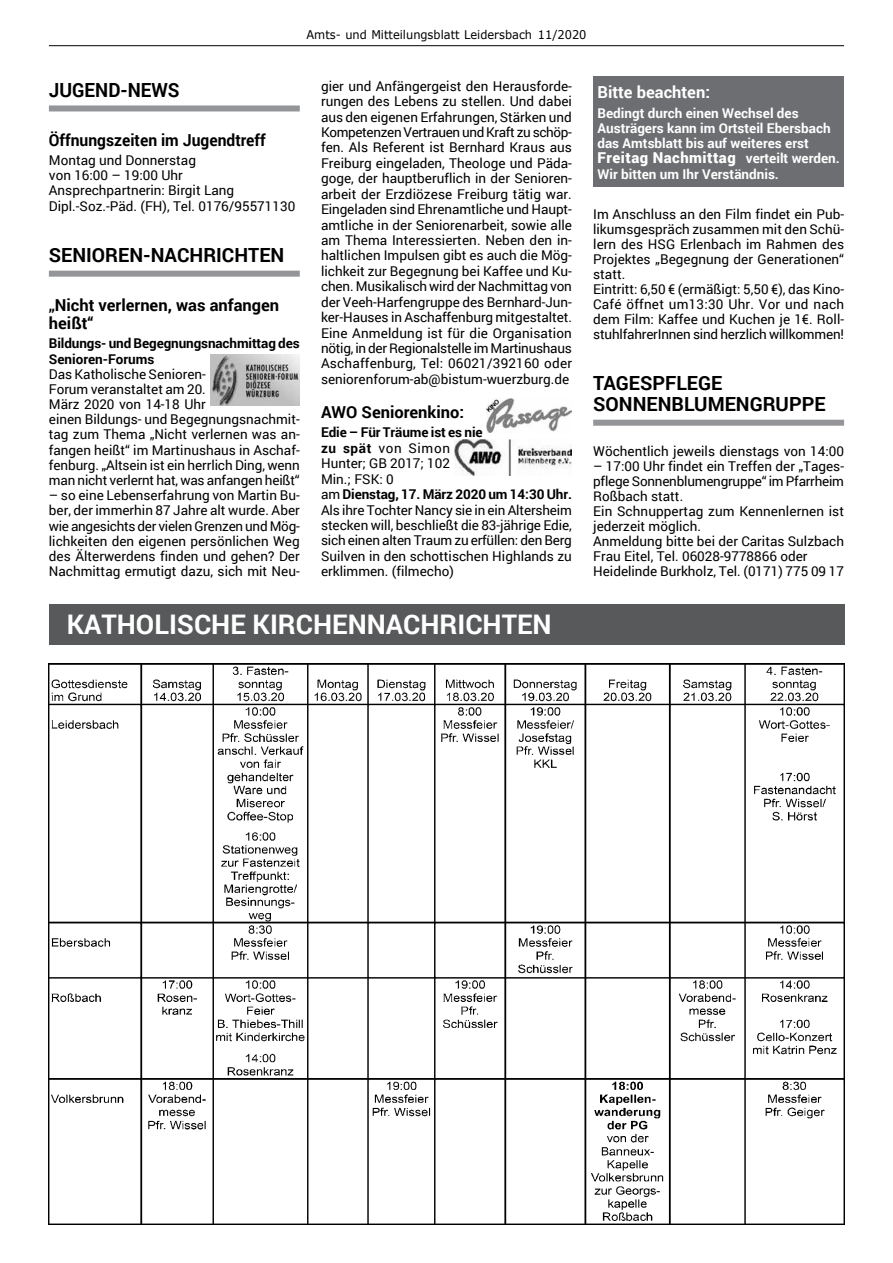
<style>
.page{position:relative;width:893px;height:1263px;background:#fff}
.page>*{position:absolute;margin:0;border:0;box-sizing:border-box;transform-origin:0 0}
.t1{font:700 27px "Roboto";color:#fff}
.t2{font:700 19.5px/21px "Roboto";color:#000}
.t3{font:700 19.5px "Roboto";color:#000;scale:.95 1}
.t4{font:700 16.5px/18.1px "Roboto";color:#000}
.t5{font:700 16.5px "Roboto";color:#000;scale:.95 1}
.t6{font:700 16.5px "Roboto";color:#fff}
.t7{font:900 15px "Roboto";letter-spacing:.03em;color:#fff}
.t8{font:13.5px/15.5px "Roboto";color:#000}
.t9{font:700 13.5px/15.3px "Roboto";color:#fff}
.t10{font:700 13.5px/15.1px "Roboto";letter-spacing:-.01em;color:#000}
.t11{font:12px "Verdana";color:#000;scale:.95 1}
.s1{font-weight:700}
.s2{font-weight:700;font-size:13.5px}
</style>
<div class="page">
<hr style="left:49px;top:45px;width:795px;height:1px;background:#000">
<div style="left:49px;top:105px;width:251px;height:6px;background:#939598"></div>
<div style="left:49px;top:271px;width:251px;height:6px;background:#939598"></div>
<div style="left:593px;top:77px;width:251px;height:110px;background:#6d6e71"></div>
<img style="left:210px;top:354px;width:90px;height:51px">
<img style="left:487px;top:398px;width:85px;height:35px">
<img style="left:454px;top:439px;width:118px;height:36px">
<div style="left:593px;top:420px;width:251px;height:6px;background:#939598"></div>
<div style="left:49px;top:604px;width:795px;height:40px;background:#58595b"></div>
<img style="left:49px;top:663px;width:795px;height:562px">
<p class="t11" style="left:306px;top:27px;width:296px">Amts- und Mitteilungsblatt Leidersbach 11/2020</p>
<p class="t8" style="left:321px;top:78px;width:252px;text-align:justify">gier und Anfängergeist den Herausforde&shy;rungen des Lebens zu stellen. Und dabei aus den eigenen Erfahrungen, Stärken und Kompetenzen Vertrauen und Kraft zu schöp&shy;fen. Als Referent ist Bernhard Kraus aus Freiburg eingeladen, Theologe und Päda&shy;goge, der hauptberuflich in der Senioren&shy;arbeit der Erzdiözese Freiburg tätig war.<br>Eingeladen sind Ehrenamtliche und Haupt&shy;amtliche in der Seniorenarbeit, sowie alle am Thema Interessierten. Neben den in&shy;haltlichen Impulsen gibt es auch die Mög&shy;lichkeit zur Begegnung bei Kaffee und Ku&shy;chen. Musikalisch wird der Nachmittag von der Veeh-Harfengruppe des Bernhard-Jun&shy;ker-Hauses in Aschaffenburg mitgestaltet.<br>Eine Anmeldung ist für die Organisation nötig, in der Regionalstelle im Martinushaus Aschaffenburg, Tel: 06021/392160 oder seniorenforum-ab@bistum-wuerzburg.de</p>
<p class="t4" style="left:321px;top:402px;width:145px">AWO Seniorenkino:</p>
<p class="t8" style="left:321px;top:424px;width:252px"><span class="s1">Edie – Für Träume ist es nie<br>zu spät</span> von Simon<br>Hunter; GB 2017; 102<br>Min.; FSK: 0<br>am <span class="s1">Dienstag, 17. März 2020 um 14:30 Uhr.<br></span>Als ihre Tochter Nancy sie in ein Altersheim stecken will, beschließt die 83-jährige Edie, sich einen alten Traum zu erfüllen: den Berg<br>Suilven in den schottischen Highlands zu erklimmen. (filmecho)</p>
<h2 class="t3" style="left:49px;top:76px;width:25px">Jugend</h2>
<h2 class="t3" style="left:120px;top:76px;width:36px">-News</h2>
<p class="t5" style="left:49px;top:128px;width:230px">Öffnungszeiten im Jugendtreff</p>
<p class="t8" style="left:49px;top:152px;width:248px">Montag und Donnerstag<br>von 16:00 – 19:00 Uhr<br>Ansprechpartnerin: Birgit Lang<br>Dipl.-Soz.-Päd. (FH), Tel. 0176/95571130</p>
<h2 class="t2" style="left:49px;top:244px;width:25px">Senioren</h2>
<h2 class="t2" style="left:143px;top:244px;width:35px">-Nachrichten</h2>
<p class="t4" style="left:49px;top:295px;width:232px">„Nicht verlernen, was anfangen heißt“</p>
<p class="t10" style="left:49px;top:335px;width:252px">Bildungs- und Begegnungsnachmittag des<br>Senioren-Forums</p>
<p class="t8" style="left:49px;top:366px;width:252px">Das Katholische Senioren-<br>Forum veranstaltet am 20.<br>März 2020 von 14-18 Uhr<br>einen Bildungs- und Begegnungsnachmit&shy;tag zum Thema „Nicht verlernen was an&shy;fangen heißt“ im Martinushaus in Aschaf&shy;fenburg. „Altsein ist ein herrlich Ding, wenn man nicht verlernt hat, was anfangen heißt“</p>
<p class="t8" style="left:49px;top:487px;width:252px;text-align:justify">– so eine Lebenserfahrung von Martin Bu&shy;ber, der immerhin 87 Jahre alt wurde. Aber wie angesichts der vielen Grenzen und Mög&shy;lichkeiten den eigenen persönlichen Weg des Älterwerdens finden und gehen? Der Nachmittag ermutigt dazu, sich mit Neu-</p>
<p class="t6" style="left:597px;top:81px;width:114px">Bitte beachten:</p>
<p class="t9" style="left:597px;top:105px;width:235px">Bedingt durch einen Wechsel des<br>Austrägers kann im Ortsteil Ebersbach das Amtsblatt bis auf weiteres erst</p>
<p class="t7" style="left:597px;top:147px;width:244px">Freitag Nachmittag <span class="s2">verteilt werden.</span></p>
<p class="t9" style="left:597px;top:166px;width:183px">Wir bitten um Ihr Verständnis.</p>
<p class="t8" style="left:593px;top:206px;width:252px;line-height:15px">Im Anschluss an den Film findet ein Pub&shy;likumsgespräch zusammen mit den Schü&shy;lern des HSG Erlenbach im Rahmen des Projektes „Begegnung der Generationen“ statt.<br>Eintritt: 6,50 € (ermäßigt: 5,50 €), das Kino-Café öffnet um13:30 Uhr. Vor und nach dem Film: Kaffee und Kuchen je 1€. Roll&shy;stuhlfahrerInnen sind herzlich willkommen!</p>
<h2 class="t2" style="left:593px;top:372px;width:27px">Tagespflege<br>Sonnenblumengruppe</h2>
<p class="t8" style="left:593px;top:443px;width:252px">Wöchentlich jeweils dienstags von 14:00</p>
<p class="t8" style="left:593px;top:458px;width:252px;line-height:15px">– 17:00 Uhr findet ein Treffen der „Tages&shy;pflege Sonnenblumengruppe“ im Pfarrheim Roßbach statt.<br>Ein Schnuppertag zum Kennenlernen ist jederzeit möglich.<br>Anmeldung bitte bei der Caritas Sulzbach Frau Eitel, Tel. 06028-9778866 oder Heidelinde Burkholz, Tel. (0171) 775 09 17</p>
<h1 class="t1" style="left:67px;top:606px;width:35px">Katholische</h1>
<h1 class="t1" style="left:253px;top:606px;width:35px">Kirchennachrichten</h1>
</div>
